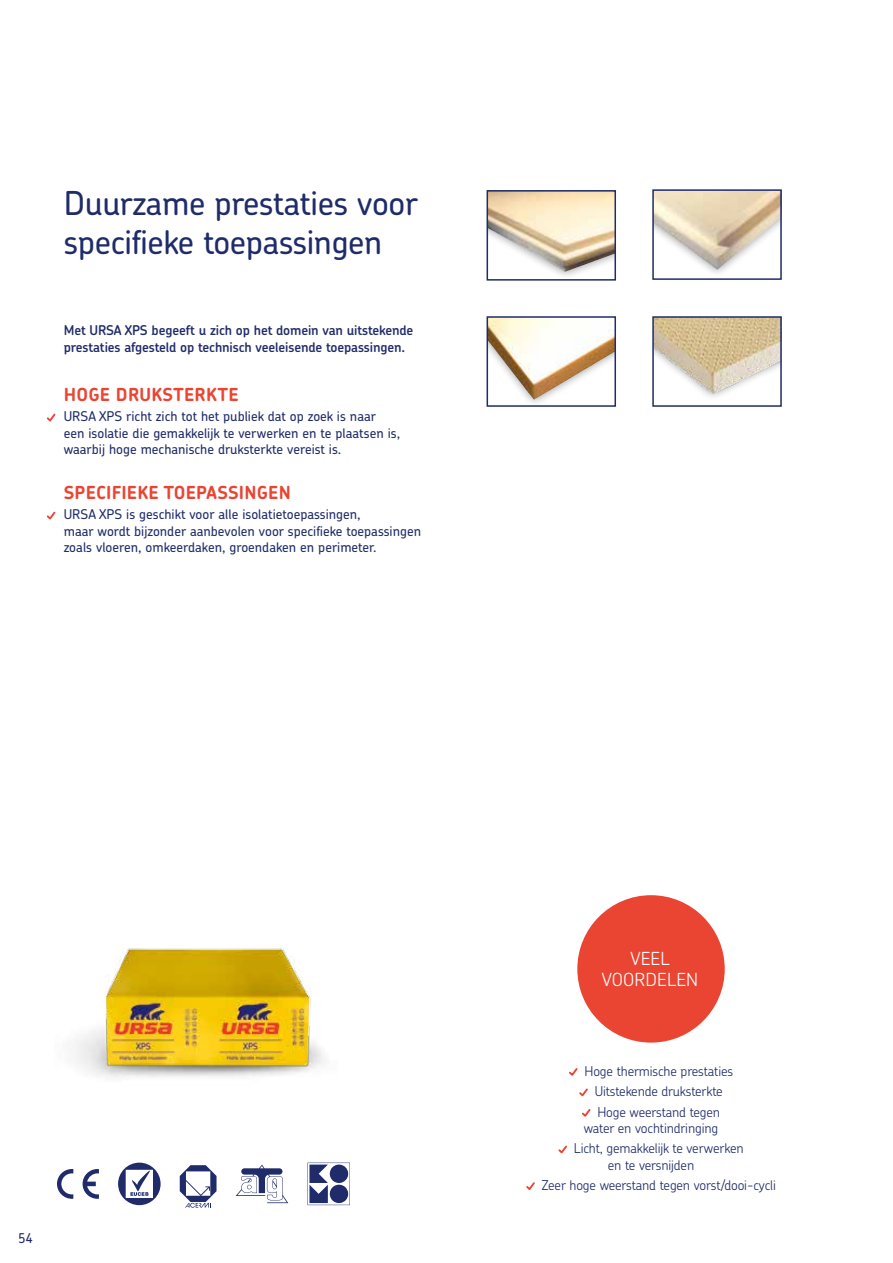
<style>
.page{position:relative;width:893px;height:1263px;background:#fff}
.page>*{position:absolute;margin:0;border:0;box-sizing:border-box;transform-origin:0 0}
.t1{font:500 33px/39px "Chevin Pro";letter-spacing:-.01em;color:#1f2c69}
.t2{font:700 18px "Chevin Pro";letter-spacing:.015em;color:#e94532}
.t3{font:300 18px/21px "Chevin Pro";letter-spacing:.005em;color:#fff;text-align:center}
.t4{font:500 13.5px/16.2px "Chevin Pro";color:#1f2c69}
.t5{font:300 13.5px/20.4px "Chevin Pro";letter-spacing:-.01em;color:#1f2c69}
.t6{font:600 13.5px/16.2px "Chevin Pro";letter-spacing:-.01em;color:#1f2c69}
</style>
<div class="page">
<svg style="left:118px;top:1162px;width:43px;height:43px"></svg>
<svg style="left:57px;top:1169px;width:16px;height:30px"></svg>
<svg style="left:83px;top:1169px;width:16px;height:30px"></svg>
<svg style="left:180px;top:1165px;width:37px;height:43px"></svg>
<svg style="left:307px;top:1162px;width:43px;height:43px"></svg>
<svg style="left:236px;top:1164px;width:52px;height:39px"></svg>
<img style="left:75px;top:948px;width:250px;height:130px">
<div style="left:487px;top:191px;width:128px;height:89px;background:#000;opacity:.4"></div>
<img style="left:490px;top:193px;width:123px;height:79px">
<div style="left:487px;top:190px;width:129px;height:91px;border:2px solid #1f2c69"></div>
<img style="left:655px;top:192px;width:124px;height:78px">
<div style="left:652px;top:189px;width:130px;height:91px;border:2px solid #1f2c69"></div>
<img style="left:490px;top:319px;width:123px;height:81px">
<div style="left:487px;top:316px;width:129px;height:91px;border:2px solid #1f2c69"></div>
<img style="left:655px;top:319px;width:124px;height:78px">
<div style="left:652px;top:316px;width:130px;height:91px;border:2px solid #1f2c69"></div>
<svg style="left:46px;top:413px;width:10px;height:9px"></svg>
<svg style="left:46px;top:511px;width:10px;height:9px"></svg>
<div style="left:577px;top:895px;width:148px;height:147px;background:#e94532;border-radius:50%"></div>
<svg style="left:569px;top:1068px;width:9px;height:8px"></svg>
<svg style="left:579px;top:1088px;width:9px;height:9px"></svg>
<svg style="left:582px;top:1109px;width:9px;height:8px"></svg>
<svg style="left:558px;top:1145px;width:9px;height:9px"></svg>
<svg style="left:526px;top:1182px;width:9px;height:8px"></svg>
<h1 class="t1" style="left:64px;top:182px;width:356px">Duurzame prestaties voor specifieke toepassingen</h1>
<p class="t6" style="left:64px;top:322px;width:351px">Met URSA XPS begeeft u zich op het domein van uitstekende prestaties afgesteld op technisch veeleisende toepassingen.</p>
<h2 class="t2" style="left:64px;top:383px;width:177px">HOGE DRUKSTERKTE</h2>
<p class="t4" style="left:64px;top:408px;width:338px">URSA XPS richt zich tot het publiek dat op zoek is naar een isolatie die gemakkelijk te verwerken en te plaatsen is, waarbij hoge mechanische druksterkte vereist is.</p>
<h2 class="t2" style="left:64px;top:481px;width:228px">SPECIFIEKE TOEPASSINGEN</h2>
<p class="t4" style="left:64px;top:506px;width:359px">URSA XPS is geschikt voor alle isolatietoepassingen,<br>maar wordt bijzonder aanbevolen voor specifieke toepassingen zoals vloeren, omkeerdaken, groendaken en perimeter.</p>
<p class="t4" style="left:18px;top:1229px;width:16px">54</p>
<h2 class="t3" style="left:602px;top:947px;width:98px">VEEL<br>VOORDELEN</h2>
<p class="t5" style="left:584px;top:1060px;width:150px;text-align:center">Hoge thermische prestaties<br>Uitstekende druksterkte<br>Hoge weerstand tegen</p>
<p class="t5" style="left:574px;top:1117px;width:171px;text-indent:10px">water en vochtindringing<br>Licht, gemakkelijk te verwerken</p>
<p class="t5" style="left:542px;top:1154px;width:236px;text-indent:66px">en te versnijden<br>Zeer hoge weerstand tegen vorst/dooi-cycli</p>
</div>
